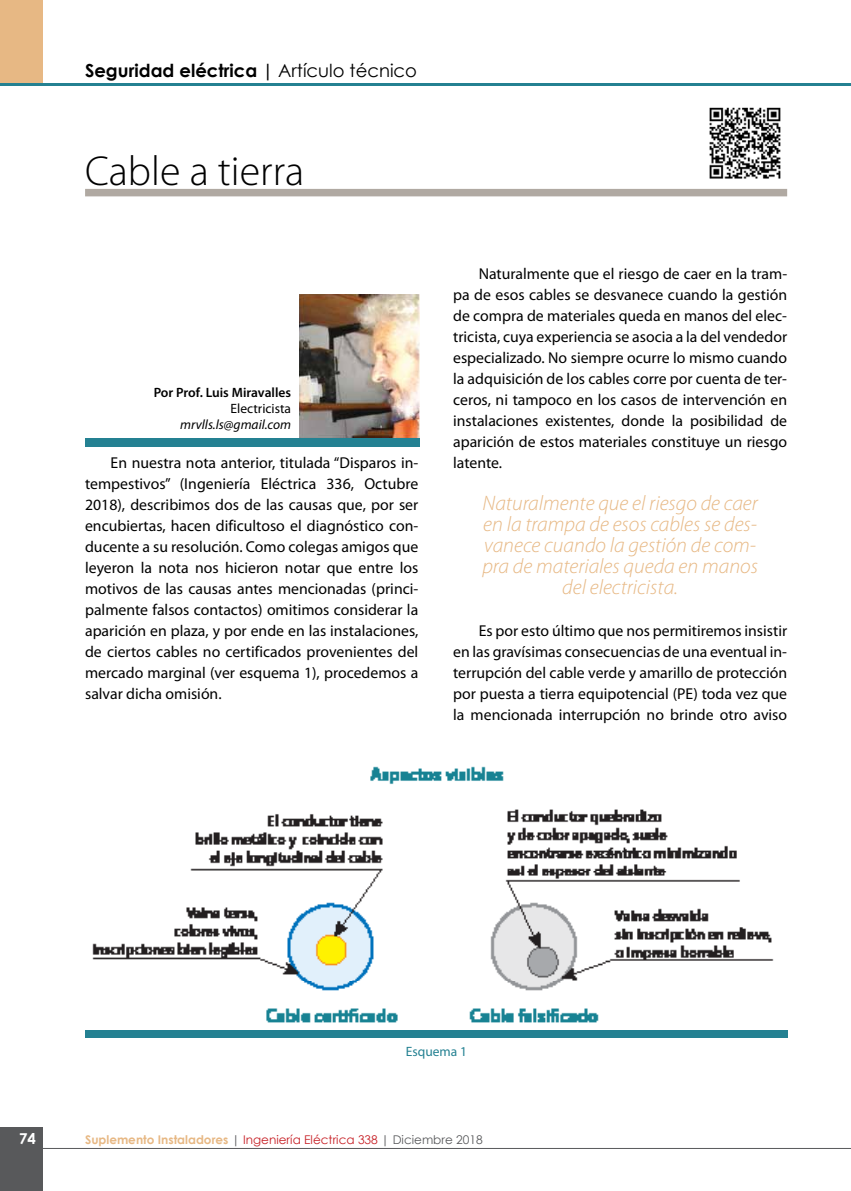
<style>
.page{position:relative;width:851px;height:1191px;background:#fff}
.page>*{position:absolute;margin:0;border:0;box-sizing:border-box;transform-origin:0 0}
.t1{font:300 42px "Myriad Pro";color:#000}
.t2{font:italic 300 21px/21px "Myriad Pro";color:#e7b884;text-align:center}
.t3{font:700 18px "Century Gothic";color:#000}
.t4{font:15.75px/21px "Myriad Pro";color:#000;text-align:justify}
.t5{font:700 15px "Century Gothic";color:#fff}
.t6{font:600 13.5px "Myriad Pro";color:#000}
.t7{font:italic 13.5px "Myriad Pro";color:#000}
.t8{font:13.5px "Myriad Pro";color:#000}
.t9{font:13.5px "Myriad Pro";color:#248192}
.t10{font:700 12px "Century Gothic";color:#e7b884}
.s1{font-weight:400}
.s2{font-weight:400;color:#58595b}
.s3{font-weight:400;color:#c61d23}
</style>
<div class="page">
<div style="left:0;top:0;width:43px;height:85px;background:#e7b884"></div>
<hr style="left:0;top:83px;width:850px;height:2px;background:#248192">
<div style="left:0;top:1127px;width:43px;height:64px;background:#58595b"></div>
<hr style="left:0;top:1148px;width:850px;height:1px;background:#58595b">
<div style="left:85px;top:189px;width:702px;height:7px;background:#b0a9a2"></div>
<div style="left:85px;top:1029px;width:702px;height:8px;background:#248192"></div>
<img style="left:92px;top:766px;width:682px;height:257px">
<img style="left:299px;top:295px;width:120px;height:143px">
<div style="left:85px;top:438px;width:334px;height:8px;background:#248192"></div>
<img style="left:709px;top:107px;width:72px;height:72px">
<p class="t3" style="left:85px;top:56px;width:333px">Seguridad eléctrica | <span class="s1">Artículo técnico</span></p>
<h1 class="t1" style="left:85px;top:147px;width:221px">Cable a tierra</h1>
<p class="t6" style="left:154px;top:384px;width:139px">Por Prof. Luis Miravalles</p>
<p class="t8" style="left:230px;top:400px;width:62px">Electricista</p>
<p class="t7" style="left:180px;top:416px;width:112px">mrvlls.ls@gmail.com</p>
<p class="t4" style="left:85px;top:452px;width:335px;text-indent:26px">En nuestra nota anterior, titulada “Disparos in&shy;tempestivos” (Ingeniería Eléctrica 336, Octubre 2018), describimos dos de las causas que, por ser encubiertas, hacen dificultoso el diagnóstico con&shy;ducente a su resolución. Como colegas amigos que leyeron la nota nos hicieron notar que entre los motivos de las causas antes mencionadas (princi&shy;palmente falsos contactos) omitimos considerar la aparición en plaza, y por ende en las instalaciones, de ciertos cables no certificados provenientes del mercado marginal (ver esquema 1), procedemos a salvar dicha omisión.</p>
<p class="t4" style="left:453px;top:263px;width:335px;text-indent:26px">Naturalmente que el riesgo de caer en la tram&shy;pa de esos cables se desvanece cuando la gestión de compra de materiales queda en manos del elec&shy;tricista, cuya experiencia se asocia a la del vendedor especializado. No siempre ocurre lo mismo cuando la adquisición de los cables corre por cuenta de ter&shy;ceros, ni tampoco en los casos de intervención en instalaciones existentes, donde la posibilidad de aparición de estos materiales constituye un riesgo latente.</p>
<h2 class="t2" style="left:482px;top:493px;width:277px">Naturalmente que el riesgo de caer en la trampa de esos cables se des&shy;vanece cuando la gestión de com&shy;pra de materiales queda en manos del electricista.</h2>
<p class="t4" style="left:453px;top:620px;width:335px;text-indent:26px">Es por esto último que nos permitiremos insistir en las gravísimas consecuencias de una eventual in&shy;terrupción del cable verde y amarillo de protección por puesta a tierra equipotencial (PE) toda vez que la mencionada interrupción no brinde otro aviso</p>
<p class="t9" style="left:406px;top:1043px;width:63px">Esquema 1</p>
<p class="t5" style="left:19px;top:1127px;width:18px">74</p>
<p class="t10" style="left:85px;top:1130px;width:399px">Suplemento Instaladores <span class="s2">|</span> <span class="s3">Ingeniería Eléctrica 338</span> <span class="s2">| Diciembre 2018</span></p>
</div>
